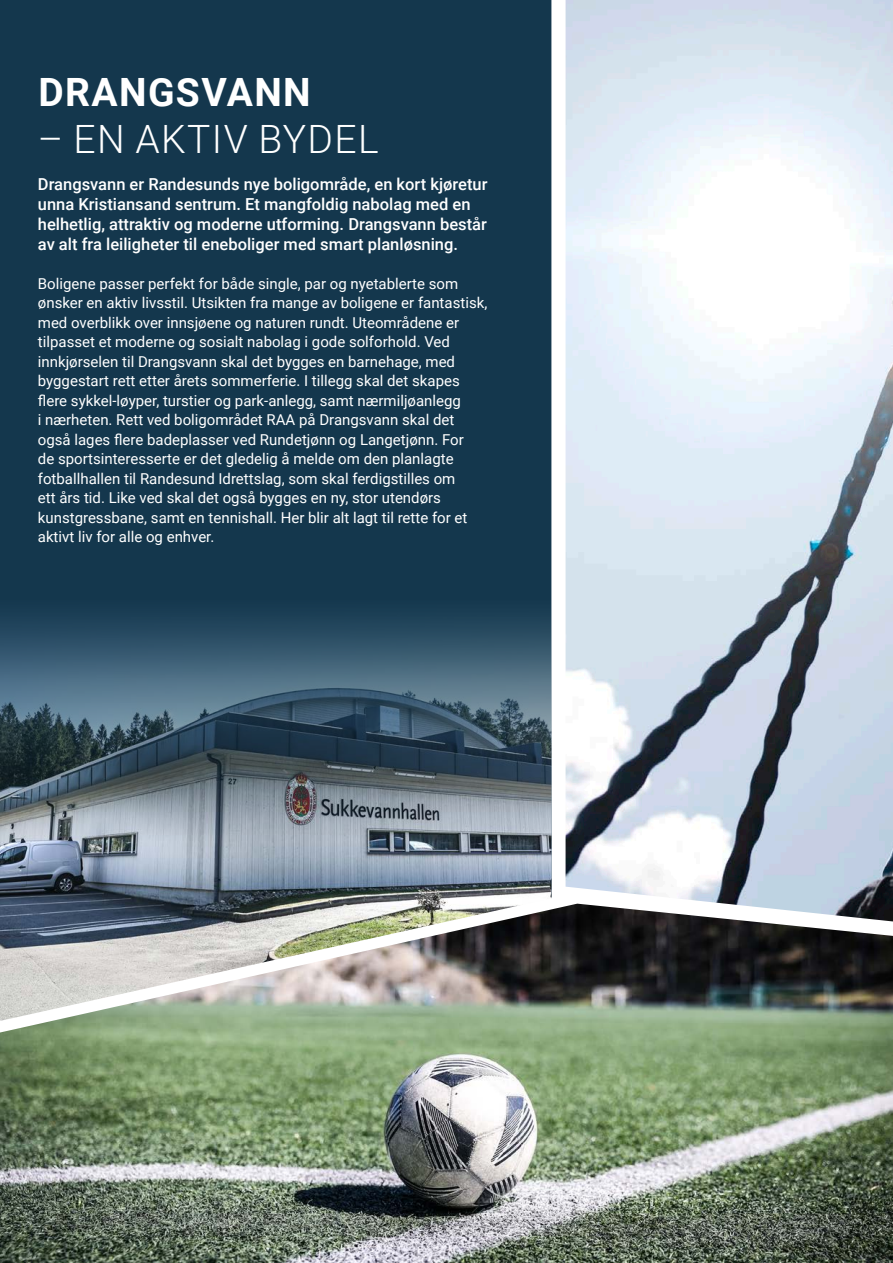
<style>
.page{position:relative;width:893px;height:1263px;background:#fff}
.page>*{position:absolute;margin:0;border:0;box-sizing:border-box;transform-origin:0 0}
.underoverskrift_insposider{font:300 39px "Roboto";letter-spacing:.035em;color:#fff}
.Overskrift_Insposider{font:700 39px "Roboto";letter-spacing:.035em;color:#fff}
.Ingress_hvit{font:500 16.5px/19.8px "Roboto";color:#fff}
.Brødskrift_hvit{font:15px/19.5px "Roboto";color:#fff}
</style>
<div class="page">
<img style="left:566px;top:0;width:327px;height:904px">
<img style="left:0;top:904px;width:893px;height:359px">
<div style="left:0;top:0;width:551px;height:374px;background:#14374d"></div>
<img style="left:0;top:374px;width:551px;height:650px">
<p class="Overskrift_Insposider" style="left:39px;top:65px;width:274px">DRANGSVANN</p>
<p class="underoverskrift_insposider" style="left:38px;top:111px;width:342px">– EN AKTIV BYDEL</p>
<p class="Ingress_hvit" style="left:38px;top:174px;width:451px">Drangsvann er Randesunds nye boligområde, en kort kjøretur unna Kristiansand sentrum. Et mangfoldig nabolag med en helhetlig, attraktiv og moderne utforming. Drangsvann består av alt fra leiligheter til eneboliger med smart planløsning.</p>
<p class="Brødskrift_hvit" style="left:38px;top:273px;width:451px">Boligene passer perfekt for både single, par og nyetablerte som ønsker en aktiv livsstil. Utsikten fra mange av boligene er fantastisk, med overblikk over innsjøene og naturen rundt. Uteområdene er tilpasset et moderne og sosialt nabolag i gode solforhold. Ved innkjørselen til Drangsvann skal det bygges en barnehage, med byggestart rett etter årets sommerferie. I tillegg skal det skapes flere sykkel-løyper, turstier og park-anlegg, samt nærmiljøanlegg<br>i nærheten. Rett ved boligområdet RAA på Drangsvann skal det også lages flere badeplasser ved Rundetjønn og Langetjønn. For<br>de sportsinteresserte er det gledelig å melde om den planlagte fotballhallen til Randesund Idrettslag, som skal ferdigstilles om<br>ett års tid. Like ved skal det også bygges en ny, stor utendørs kunstgressbane, samt en tennishall. Her blir alt lagt til rette for et aktivt liv for alle og enhver.</p>
<p class="underoverskrift_insposider" style="left:73px;top:111px;width:244px">AKTIV BYDEL</p>
<p class="Ingress_hvit" style="left:63px;top:174px;width:11px">n</p>
<p class="Ingress_hvit" style="left:107px;top:194px;width:7px">t</p>
<p class="Ingress_hvit" style="left:207px;top:194px;width:7px">r</p>
<p class="Ingress_hvit" style="left:321px;top:194px;width:6px">l</p>
<p class="Brødskrift_hvit" style="left:38px;top:271px;width:425px">planløsning. Boligene passer perfekt for både single, par og nyetablerte som ønsker en aktiv livsstil. Utsikten fra mange av boligene er fantastisk, med overblikk over innsjøene og naturen rundt. Uteområdene er tilpasset et moderne og sosialt nabolag i gode solforhold. Her blir alt lagt til rette for et godt liv for alle og enhver.</p>
</div>
